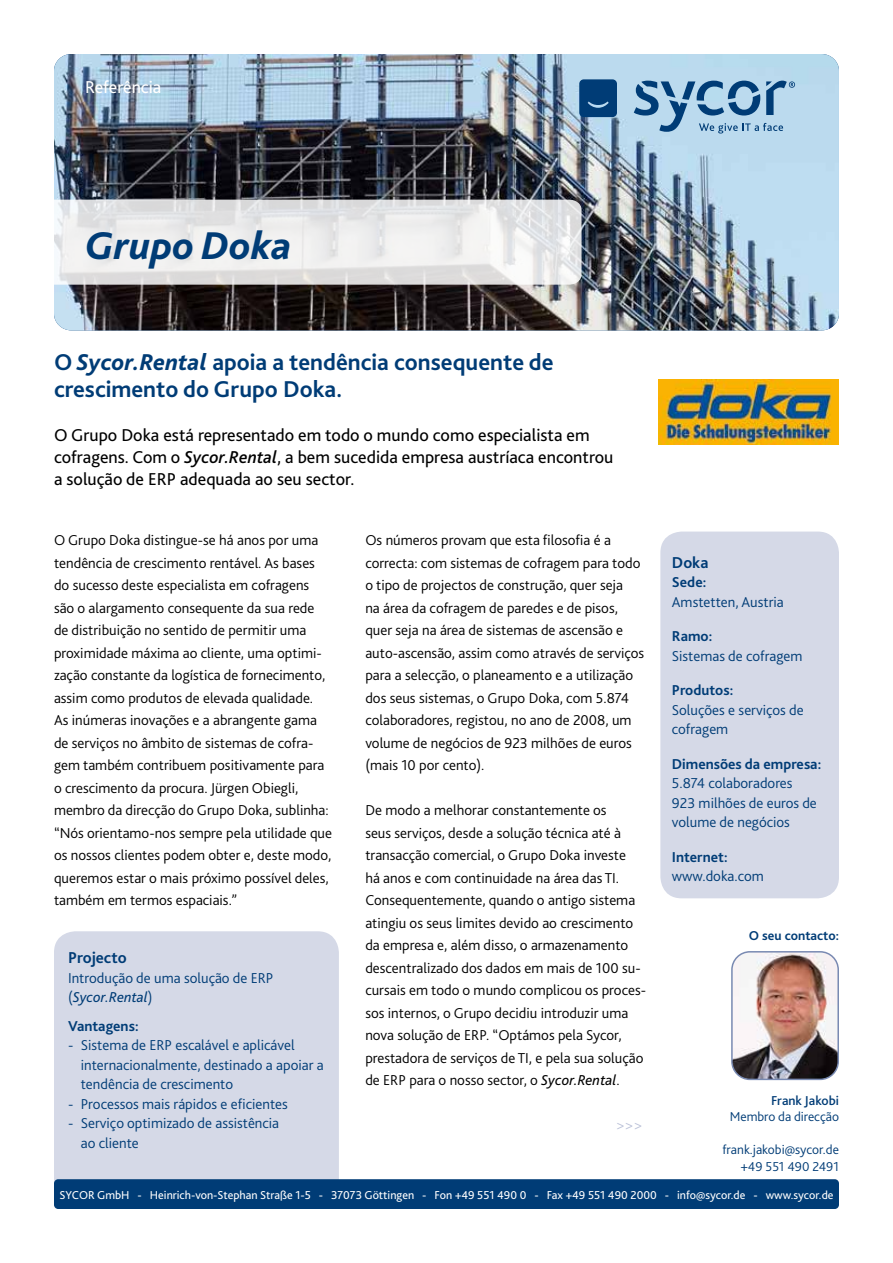
<style>
.page{position:relative;width:893px;height:1263px;background:#fff}
.page>*{position:absolute;margin:0;border:0;box-sizing:border-box;transform-origin:0 0}
.t1{font:italic 800 40.5px "Bliss 2";color:#003c76}
.t2{font:700 24px/27px "Bliss 2";color:#003c76}
.t3{font:18px/21.6px "Bliss 2";color:#000}
.t4{font:18px "Bliss 2";color:#fff}
.t5{font:700 16.5px "Bliss 2";color:#003c76}
.t6{font:300 15px/22.5px "Bliss 2";color:#000}
.t7{font:300 15px/19.5px "Bliss 2";color:#003c76}
.t8{font:700 15px "Bliss 2";color:#003c76}
.t9{font:300 15px "Bliss 2";color:#bac1d8}
.t10{font:300 13.5px/16.5px "Bliss 2";color:#003c76;text-align:right}
.t11{font:700 13.5px "Bliss 2";color:#003c76}
.t12{font:500 13.5px "Bliss 2";color:#003c76}
.t13{font:12px "Bliss 2";color:#fff}
.s1{font-weight:800;font-style:italic}
.s2{font-weight:500;font-style:italic}
.s3{font-weight:400;font-style:italic}
</style>
<div class="page">
<div style="left:660px;top:531px;width:179px;height:367px;background:#d5d9e7;border-radius:21px"></div>
<div style="left:54px;top:931px;width:285px;height:278px;background:#d5d9e7;border-radius:21px"></div>
<img style="left:54px;top:54px;width:785px;height:276px">
<svg style="left:54px;top:200px;width:527px;height:85px"></svg>
<img style="left:658px;top:380px;width:181px;height:64px">
<svg style="left:634px;top:81px;width:161px;height:53px;background:#86adcc"></svg>
<svg style="left:579px;top:79px;width:38px;height:38px"></svg>
<div style="left:54px;top:1179px;width:785px;height:30px;background:#003c76;border-radius:4px"></div>
<img style="left:734px;top:954px;width:104px;height:125px">
<div style="left:731px;top:951px;width:108px;height:129px;border:2px solid #798ab2;border-radius:18px"></div>
<p class="t4" style="left:85px;top:76px;width:78px">Referência</p>
<h1 class="t1" style="left:85px;top:220px;width:208px">Grupo Doka</h1>
<h2 class="t2" style="left:54px;top:348px;width:501px">O <span class="s1">Sycor.Rental</span> apoia a tendência consequente de crescimento do Grupo Doka.</h2>
<p class="t3" style="left:54px;top:424px;width:561px">O Grupo Doka está representado em todo o mundo como especialista em cofragens. Com o <span class="s2">Sycor.Rental</span>, a bem sucedida empresa austríaca encontrou a solução de ERP adequada ao seu sector.</p>
<p class="t6" style="left:54px;top:528px;width:280px">O Grupo Doka distingue-se há anos por uma tendência de crescimento rentável. As bases do sucesso deste especialista em cofragens são o alargamento consequente da sua rede de distribuição no sentido de permitir uma proximidade máxima ao cliente, uma optimi&shy;zação constante da logística de fornecimento, assim como produtos de elevada qualidade.<br>As inúmeras inovações e a abrangente gama de serviços no âmbito de sistemas de cofra&shy;gem também contribuem positivamente para o crescimento da procura. Jürgen Obiegli, membro da direcção do Grupo Doka, sublinha: “Nós orientamo-nos sempre pela utilidade que os nossos clientes podem obter e, deste modo, queremos estar o mais próximo possível deles, também em termos espaciais.”</p>
<p class="t6" style="left:365px;top:528px;width:280px">Os números provam que esta filosofia é a correcta: com sistemas de cofragem para todo o tipo de projectos de construção, quer seja<br>na área da cofragem de paredes e de pisos, quer seja na área de sistemas de ascensão e auto-ascensão, assim como através de serviços para a selecção, o planeamento e a utilização dos seus sistemas, o Grupo Doka, com 5.874 colaboradores, registou, no ano de 2008, um volume de negócios de 923 milhões de euros (mais 10 por cento).</p>
<p class="t6" style="left:365px;top:798px;width:282px">De modo a melhorar constantemente os<br>seus serviços, desde a solução técnica até à transacção comercial, o Grupo Doka investe<br>há anos e com continuidade na área das TI.<br>Consequentemente, quando o antigo sistema atingiu os seus limites devido ao crescimento da empresa e, além disso, o armazenamento descentralizado dos dados em mais de 100 su&shy;cursais em todo o mundo complicou os proces&shy;sos internos, o Grupo decidiu introduzir uma nova solução de ERP. “Optámos pela Sycor, prestadora de serviços de TI, e pela sua solução de ERP para o nosso sector, o <span class="s3">Sycor.Rental</span>.</p>
<p class="t9" style="left:616px;top:1116px;width:28px">&gt;&gt;&gt;</p>
<p class="t5" style="left:68px;top:947px;width:60px">Projecto</p>
<p class="t7" style="left:68px;top:967px;width:207px">Introdução de uma solução de ERP (<span class="s3">Sycor.Rental</span>)</p>
<p class="t8" style="left:68px;top:1016px;width:72px">Vantagens:</p>
<p class="t7" style="left:81px;top:1035px;width:245px;text-indent:-13px">- Sistema de ERP escalável e aplicável internacionalmente, destinado a apoiar a tendência de crescimento</p>
<p class="t7" style="left:68px;top:1093px;width:221px">- Processos mais rápidos e eficientes</p>
<p class="t7" style="left:81px;top:1113px;width:200px;text-indent:-13px">- Serviço optimizado de assistência ao cliente</p>
<p class="t5" style="left:672px;top:552px;width:38px">Doka</p>
<p class="t8" style="left:672px;top:573px;width:36px">Sede:</p>
<p class="t7" style="left:672px;top:591px;width:114px">Amstetten, Austria</p>
<p class="t8" style="left:672px;top:627px;width:42px">Ramo:</p>
<p class="t7" style="left:672px;top:645px;width:132px">Sistemas de cofragem</p>
<p class="t8" style="left:672px;top:681px;width:63px">Produtos:</p>
<p class="t7" style="left:672px;top:699px;width:133px">Soluções e serviços de cofragem</p>
<p class="t8" style="left:672px;top:754px;width:151px">Dimensões da empresa:</p>
<p class="t7" style="left:672px;top:773px;width:147px">5.874 colaboradores<br>923 milhões de euros de volume de negócios</p>
<p class="t8" style="left:672px;top:847px;width:57px">Internet:</p>
<p class="t7" style="left:672px;top:866px;width:94px">www.doka.com</p>
<p class="t11" style="left:749px;top:927px;width:92px">O seu contacto:</p>
<p class="t12" style="left:771px;top:1092px;width:69px">Frank Jakobi</p>
<p class="t10" style="left:730px;top:1108px;width:111px">Membro da direcção</p>
<p class="t10" style="left:722px;top:1141px;width:118px">frank.jakobi@sycor.de +49 551 490 2491</p>
<p class="t13" style="left:59px;top:1187px;width:776px">SYCOR GmbH - Heinrich-von-Stephan Straße 1-5 - 37073 Göttingen - Fon +49 551 490 0 - Fax +49 551 490 2000 - info@sycor.de - www.sycor.de</p>
</div>
